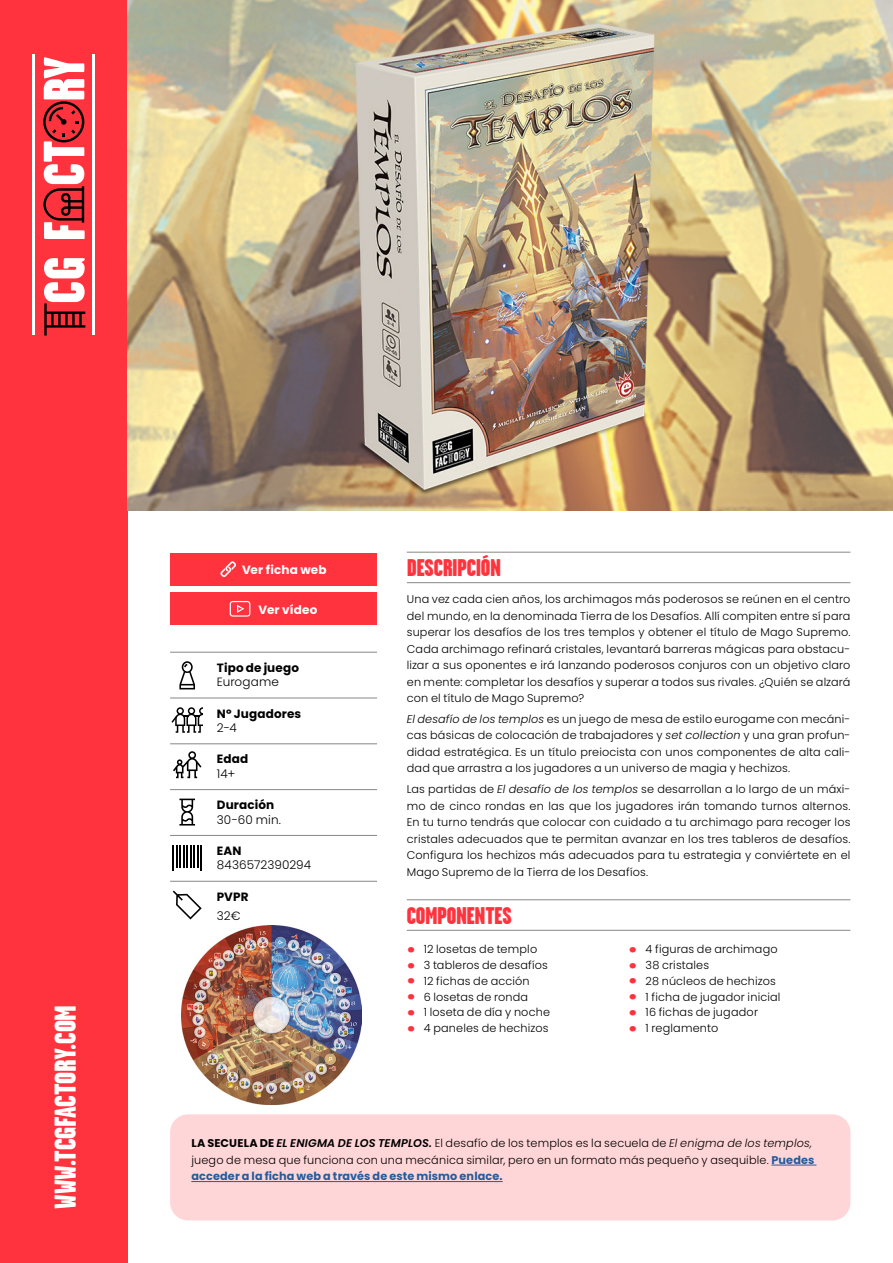
<style>
.page{position:relative;width:893px;height:1263px;background:#fff}
.page>*{position:absolute;margin:0;border:0;box-sizing:border-box;transform-origin:0 0}
.t1{font:900 30px "Garage Gothic";letter-spacing:-.005em;color:#fff}
.t2{font:800 27px "Poppins";color:#ff333d}
.t3{font:900 24px "Garage Gothic";letter-spacing:-.015em;color:#ff333d}
.t4{font:700 12px "Poppins";letter-spacing:.01em;color:#000}
.t5{font:300 12px "Poppins";letter-spacing:.005em;color:#000}
.t6{font:700 12px "Poppins";letter-spacing:.015em;color:#fff}
.t7{font:300 11.25px/16.5px "Poppins";letter-spacing:.015em;color:#000;text-align:justify}
.s1{font-style:italic}
.s2{font-weight:700}
.s3{font-weight:600;font-style:italic}
.s4{font-weight:700;color:#265b9b}
</style>
<div class="page">
<div style="left:0;top:0;width:128px;height:1263px;background:#ff333d"></div>
<svg style="left:44px;top:258px;width:41px;height:78px"></svg>
<svg style="left:43px;top:57px;width:42px;height:182px"></svg>
<hr style="left:92px;top:54px;width:3px;height:281px;background:#fff">
<hr style="left:33px;top:54px;width:2px;height:281px;background:#fff">
<svg style="left:179px;top:799px;width:16px;height:26px"></svg>
<svg style="left:173px;top:751px;width:28px;height:27px"></svg>
<hr style="left:172px;top:845px;width:2px;height:25px;background:#000">
<svg style="left:176px;top:845px;width:1px;height:22px"></svg>
<hr style="left:179px;top:845px;width:2px;height:22px;background:#000">
<svg style="left:183px;top:845px;width:1px;height:22px"></svg>
<hr style="left:193px;top:845px;width:2px;height:22px;background:#000">
<hr style="left:190px;top:845px;width:2px;height:22px;background:#000">
<hr style="left:186px;top:845px;width:2px;height:22px;background:#000">
<hr style="left:197px;top:845px;width:2px;height:22px;background:#000">
<svg style="left:201px;top:845px;width:1px;height:25px"></svg>
<svg style="left:173px;top:890px;width:29px;height:29px"></svg>
<svg style="left:172px;top:707px;width:31px;height:26px"></svg>
<svg style="left:179px;top:661px;width:16px;height:28px"></svg>
<hr style="left:407px;top:552px;width:443px;height:1px;background:#878786">
<hr style="left:407px;top:582px;width:443px;height:1px;background:#878786">
<hr style="left:407px;top:899px;width:443px;height:1px;background:#878786">
<hr style="left:407px;top:930px;width:443px;height:1px;background:#878786">
<hr style="left:170px;top:652px;width:207px;height:1px;background:#878786">
<hr style="left:170px;top:698px;width:207px;height:1px;background:#878786">
<hr style="left:170px;top:743px;width:207px;height:1px;background:#878786">
<hr style="left:170px;top:789px;width:207px;height:1px;background:#878786">
<hr style="left:170px;top:835px;width:207px;height:1px;background:#878786">
<hr style="left:170px;top:881px;width:207px;height:1px;background:#878786">
<div style="left:170px;top:1114px;width:680px;height:106px;background:#ffd6d8;border-radius:18px"></div>
<hr style="left:771px;top:1165px;width:45px;height:1px;background:#265b9b">
<hr style="left:191px;top:1181px;width:312px;height:1px;background:#265b9b">
<img style="left:182px;top:926px;width:179px;height:178px">
<div style="left:170px;top:592px;width:207px;height:33px;background:#ff333d"></div>
<svg style="left:230px;top:601px;width:20px;height:16px"></svg>
<div style="left:170px;top:553px;width:207px;height:32px;background:#ff333d"></div>
<svg style="left:220px;top:561px;width:16px;height:16px"></svg>
<img style="left:128px;top:0;width:765px;height:510px">
<h1 class="t1" style="left:48px;top:1209px;width:205px;rotate:-90deg">WWW.TCGFACTORY.COM</h1>
<p class="t6" style="left:242px;top:564px;width:86px">Ver ficha web</p>
<p class="t6" style="left:259px;top:604px;width:60px">Ver vídeo</p>
<p class="t4" style="left:217px;top:662px;width:84px">Tipo de juego</p>
<p class="t5" style="left:217px;top:677px;width:64px">Eurogame</p>
<p class="t4" style="left:217px;top:707px;width:86px">Nº Jugadores</p>
<p class="t5" style="left:217px;top:723px;width:22px">2-4</p>
<p class="t4" style="left:217px;top:753px;width:33px">Edad</p>
<p class="t5" style="left:217px;top:768px;width:20px">14+</p>
<p class="t4" style="left:217px;top:799px;width:59px">Duración</p>
<p class="t5" style="left:217px;top:814px;width:66px">30-60 min.</p>
<p class="t4" style="left:217px;top:845px;width:26px">EAN</p>
<p class="t5" style="left:217px;top:860px;width:96px">8436572390294</p>
<p class="t4" style="left:217px;top:891px;width:33px">PVPR</p>
<p class="t5" style="left:217px;top:911px;width:25px">32€</p>
<h3 class="t3" style="left:407px;top:554px;width:96px">DESCRIPCIÓN</h3>
<p class="t7" style="left:407px;top:592px;width:445px">Una vez cada cien años, los archimagos más poderosos se reúnen en el centro del mundo, en la denominada Tierra de los Desafíos. Allí compiten entre sí para superar los desafíos de los tres templos y obtener el título de Mago Supremo.<br>Cada archimago refinará cristales, levantará barreras mágicas para obstacu&shy;lizar a sus oponentes e irá lanzando poderosos conjuros con un objetivo claro en mente: completar los desafíos y superar a todos sus rivales. ¿Quién se alzará con el título de Mago Supremo?</p>
<p class="t7" style="left:407px;top:712px;width:445px"><span class="s1">El desafío de los templos</span> es un juego de mesa de estilo eurogame con mecáni&shy;cas básicas de colocación de trabajadores y <span class="s1">set collection</span> y una gran profun&shy;didad estratégica. Es un título preiocista con unos componentes de alta cali&shy;dad que arrastra a los jugadores a un universo de magia y hechizos.</p>
<p class="t7" style="left:407px;top:782px;width:445px">Las partidas de <span class="s1">El desafío de los templos</span> se desarrollan a lo largo de un máxi&shy;mo de cinco rondas en las que los jugadores irán tomando turnos alternos.<br>En tu turno tendrás que colocar con cuidado a tu archimago para recoger los cristales adecuados que te permitan avanzar en los tres tableros de desafíos.<br>Configura los hechizos más adecuados para tu estrategia y conviértete en el Mago Supremo de la Tierra de los Desafíos.</p>
<h3 class="t3" style="left:407px;top:901px;width:107px">COMPONENTES</h3>
<h2 class="t2" style="left:407px;top:933px;width:10px">∙</h2>
<p class="t7" style="left:424px;top:942px;width:115px">12 losetas de templo</p>
<h2 class="t2" style="left:407px;top:948px;width:10px">∙</h2>
<p class="t7" style="left:424px;top:958px;width:126px">3 tableros de desafíos</p>
<h2 class="t2" style="left:407px;top:964px;width:10px">∙</h2>
<p class="t7" style="left:424px;top:974px;width:107px">12 fichas de acción</p>
<h2 class="t2" style="left:407px;top:980px;width:10px">∙</h2>
<p class="t7" style="left:424px;top:989px;width:106px">6 losetas de ronda</p>
<h2 class="t2" style="left:407px;top:996px;width:10px">∙</h2>
<p class="t7" style="left:424px;top:1005px;width:128px">1 loseta de día y noche</p>
<h2 class="t2" style="left:407px;top:1011px;width:10px">∙</h2>
<p class="t7" style="left:424px;top:1021px;width:126px">4 paneles de hechizos</p>
<h2 class="t2" style="left:629px;top:933px;width:10px">∙</h2>
<p class="t7" style="left:646px;top:942px;width:133px">4 figuras de archimago</p>
<h2 class="t2" style="left:629px;top:948px;width:10px">∙</h2>
<p class="t7" style="left:646px;top:958px;width:65px">38 cristales</p>
<h2 class="t2" style="left:629px;top:964px;width:10px">∙</h2>
<p class="t7" style="left:646px;top:974px;width:132px">28 núcleos de hechizos</p>
<h2 class="t2" style="left:629px;top:980px;width:10px">∙</h2>
<p class="t7" style="left:646px;top:989px;width:136px">1 ficha de jugador inicial</p>
<h2 class="t2" style="left:629px;top:996px;width:10px">∙</h2>
<p class="t7" style="left:646px;top:1005px;width:114px">16 fichas de jugador</p>
<h2 class="t2" style="left:629px;top:1011px;width:10px">∙</h2>
<p class="t7" style="left:646px;top:1021px;width:74px">1 reglamento</p>
<p class="t7" style="left:191px;top:1136px;width:625px;text-align:left"><span class="s2">LA SECUELA DE</span> <span class="s3">EL ENIGMA DE LOS TEMPLOS.</span> El desafío de los templos es la secuela de <span class="s1">El enigma de los templos, </span>juego de mesa que funciona con una mecánica similar, pero en un formato más pequeño y asequible. <span class="s4">Puedes acceder a la ficha web a través de este mismo enlace.</span></p>
</div>
